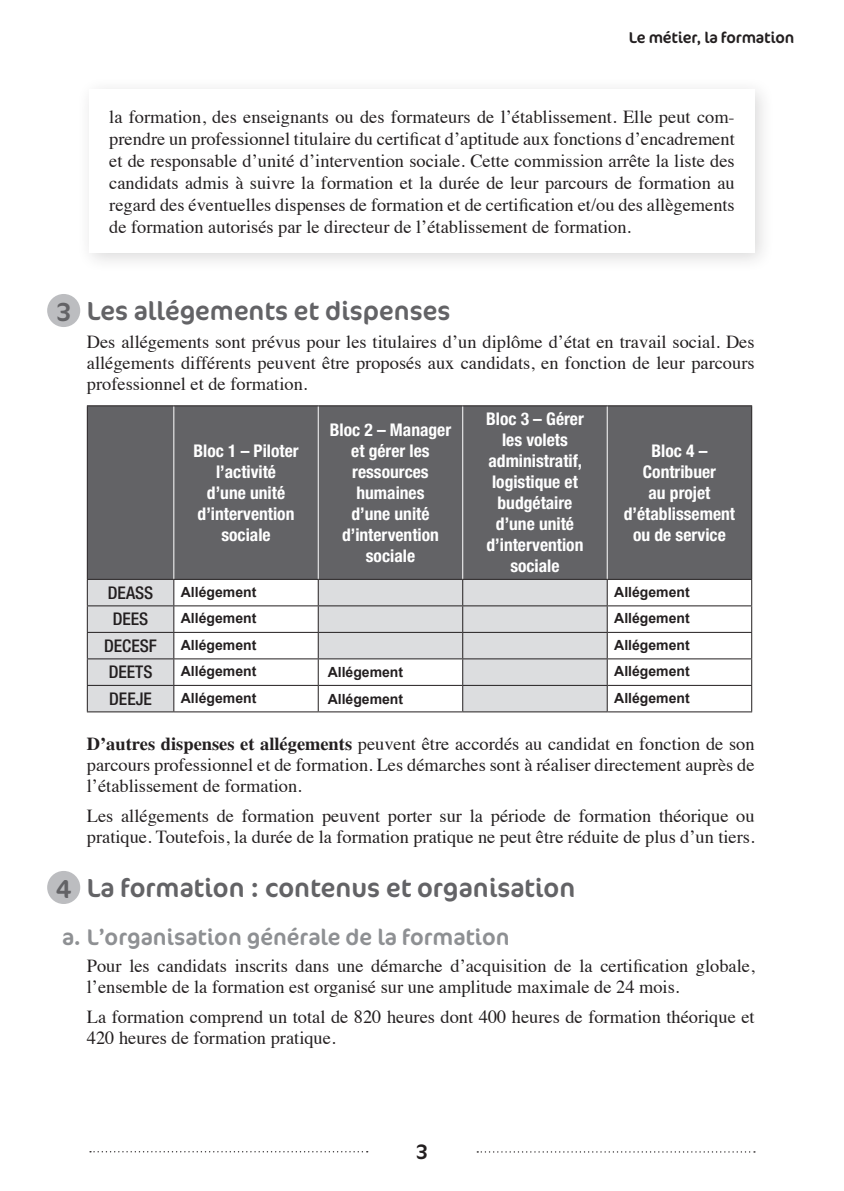
<style>
.page{position:relative;width:844px;height:1191px;background:#fff}
.page>*{position:absolute;margin:0;border:0;box-sizing:border-box;transform-origin:0 0}
.t1{font:26.25px "Cocon OT";color:#636366}
.t2{font:22.75px "Cocon OT";color:#8e9093}
.t3{font:21px "Cocon OT";color:#231f20}
.Texte_courant{font:18.38px/21px "Times";color:#231f20}
.Document_Texte{font:18.38px/22.1px "Times";color:#231f20;text-align:justify}
.Tableau_têtière_nive{font:700 condensed 17.5px/21px "Helvetica Neue LT Std";color:#fff;text-align:center}
.Tableau_têtière_nive-2{font:500 condensed 17.5px "Helvetica Neue LT Std";color:#231f20}
.t4{font:15.75px "Cocon OT";letter-spacing:-.01em;color:#231f20}
.Tableau_Cellule{font:700 14px "Arial";color:#231f20}
.s1{font-weight:700}
</style>
<div class="page">
<svg style="left:477px;top:1151px;width:277px;height:1px"></svg>
<svg style="left:90px;top:1151px;width:277px;height:1px"></svg>
<div style="left:77px;top:77px;width:697px;height:196px;background:#231f20;opacity:.17"></div>
<div style="left:89px;top:89px;width:665px;height:164px;background:#fff"></div>
<div style="left:88px;top:406px;width:663px;height:173px;background:#636366"></div>
<hr style="left:173px;top:406px;width:1px;height:173px;background:#fff">
<hr style="left:318px;top:406px;width:1px;height:173px;background:#fff">
<hr style="left:462px;top:406px;width:1px;height:173px;background:#fff">
<hr style="left:606px;top:406px;width:1px;height:173px;background:#fff">
<hr style="left:174px;top:605px;width:144px;height:1px;background:#231f20">
<hr style="left:607px;top:605px;width:145px;height:1px;background:#231f20">
<hr style="left:174px;top:632px;width:144px;height:1px;background:#231f20">
<hr style="left:607px;top:632px;width:145px;height:1px;background:#231f20">
<hr style="left:174px;top:658px;width:144px;height:1px;background:#231f20">
<hr style="left:607px;top:658px;width:145px;height:1px;background:#231f20">
<hr style="left:174px;top:685px;width:144px;height:1px;background:#231f20">
<hr style="left:607px;top:685px;width:145px;height:1px;background:#231f20">
<hr style="left:87px;top:405px;width:87px;height:1px;background:#231f20">
<hr style="left:87px;top:406px;width:1px;height:173px;background:#231f20">
<hr style="left:174px;top:405px;width:144px;height:1px;background:#231f20">
<hr style="left:318px;top:405px;width:144px;height:1px;background:#231f20">
<hr style="left:462px;top:405px;width:145px;height:1px;background:#231f20">
<hr style="left:607px;top:405px;width:145px;height:1px;background:#231f20">
<hr style="left:174px;top:579px;width:144px;height:1px;background:#231f20">
<svg style="left:87px;top:579px;width:87px;height:133px;background:#d1d2d4"></svg>
<hr style="left:174px;top:711px;width:144px;height:1px;background:#231f20">
<hr style="left:607px;top:579px;width:145px;height:1px;background:#231f20">
<svg style="left:318px;top:579px;width:289px;height:133px"></svg>
<svg style="left:751px;top:580px;width:1px;height:131px"></svg>
<hr style="left:607px;top:711px;width:145px;height:1px;background:#231f20">
<hr style="left:751px;top:406px;width:1px;height:173px;background:#231f20">
<div style="left:47px;top:294px;width:33px;height:33px;background:#bcbdc0;border-radius:50%"></div>
<div style="left:47px;top:871px;width:33px;height:33px;background:#bcbdc0;border-radius:50%"></div>
<p class="t4" style="left:628px;top:28px;width:167px">Le métier, la formation</p>
<p class="Document_Texte" style="left:109px;top:104px;width:627px">la formation, des enseignants ou des formateurs de l’établissement. Elle peut com&shy;prendre un professionnel titulaire du certificat d’aptitude aux fonctions d’encadrement et de responsable d’unité d’intervention sociale. Cette commission arrête la liste des candidats admis à suivre la formation et la durée de leur parcours de formation au regard des éventuelles dispenses de formation et de certification et/ou des allègements de formation autorisés par le directeur de l’établissement de formation.</p>
<p class="t1" style="left:56px;top:296px;width:17px">3</p>
<p class="t1" style="left:87px;top:296px;width:365px">Les allégements et dispenses</p>
<p class="Texte_courant" style="left:87px;top:329px;width:669px;text-align:justify">Des allégements sont prévus pour les titulaires d’un diplôme d’état en travail social. Des allégements différents peuvent être proposés aux candidats, en fonction de leur parcours professionnel et de formation.</p>
<p class="Tableau_têtière_nive" style="left:193px;top:440px;width:107px">Bloc 1 – Piloter l’activité<br>d’une unité d’intervention sociale</p>
<p class="Tableau_têtière_nive" style="left:329px;top:419px;width:123px">Bloc 2 – Manager et gérer les ressources humaines<br>d’une unité d’intervention sociale</p>
<p class="Tableau_têtière_nive" style="left:486px;top:408px;width:99px">Bloc 3 – Gérer les volets administratif, logistique et budgétaire d’une unité d’intervention sociale</p>
<p class="Tableau_têtière_nive" style="left:623px;top:440px;width:113px">Bloc 4 –<br>Contribuer<br>au projet d’établissement ou de service</p>
<p class="Tableau_têtière_nive-2" style="left:108px;top:582px;width:47px">DEASS</p>
<p class="Tableau_Cellule" style="left:181px;top:582px;width:77px">Allégement</p>
<p class="Tableau_Cellule" style="left:614px;top:582px;width:77px">Allégement</p>
<p class="Tableau_têtière_nive-2" style="left:113px;top:609px;width:37px">DEES</p>
<p class="Tableau_Cellule" style="left:181px;top:609px;width:77px">Allégement</p>
<p class="Tableau_Cellule" style="left:614px;top:609px;width:77px">Allégement</p>
<p class="Tableau_têtière_nive-2" style="left:104px;top:635px;width:54px">DECESF</p>
<p class="Tableau_Cellule" style="left:181px;top:635px;width:77px">Allégement</p>
<p class="Tableau_Cellule" style="left:614px;top:635px;width:77px">Allégement</p>
<p class="Tableau_têtière_nive-2" style="left:109px;top:661px;width:45px">DEETS</p>
<p class="Tableau_Cellule" style="left:181px;top:662px;width:77px">Allégement</p>
<p class="Tableau_Cellule" style="left:327px;top:663px;width:77px">Allégement</p>
<p class="Tableau_Cellule" style="left:614px;top:662px;width:77px">Allégement</p>
<p class="Tableau_têtière_nive-2" style="left:109px;top:688px;width:44px">DEEJE</p>
<p class="Tableau_Cellule" style="left:181px;top:688px;width:77px">Allégement</p>
<p class="Tableau_Cellule" style="left:327px;top:689px;width:77px">Allégement</p>
<p class="Tableau_Cellule" style="left:614px;top:688px;width:77px">Allégement</p>
<p class="Texte_courant" style="left:87px;top:731px;width:669px;text-align:justify"><span class="s1">D’autres dispenses et allégements</span> peuvent être accordés au candidat en fonction de son parcours professionnel et de formation. Les démarches sont à réaliser directement auprès de l’établissement de formation.</p>
<p class="Texte_courant" style="left:87px;top:803px;width:669px">Les allégements de formation peuvent porter sur la période de formation théorique ou pratique. Toutefois, la durée de la formation pratique ne peut être réduite de plus d’un tiers.</p>
<p class="t1" style="left:87px;top:873px;width:490px">La formation : contenus et organisation</p>
<p class="t2" style="left:62px;top:923px;width:449px">a. L’organisation générale de la formation</p>
<p class="Texte_courant" style="left:87px;top:953px;width:669px">Pour les candidats inscrits dans une démarche d’acquisition de la certification globale, l’ensemble de la formation est organisé sur une amplitude maximale de 24 mois.</p>
<p class="Texte_courant" style="left:87px;top:1004px;width:669px">La formation comprend un total de 820 heures dont 400 heures de formation théorique et<br>420 heures de formation pratique.</p>
<p class="t1" style="left:56px;top:873px;width:17px">4</p>
<p class="t3" style="left:415px;top:1139px;width:14px">3</p>
</div>
